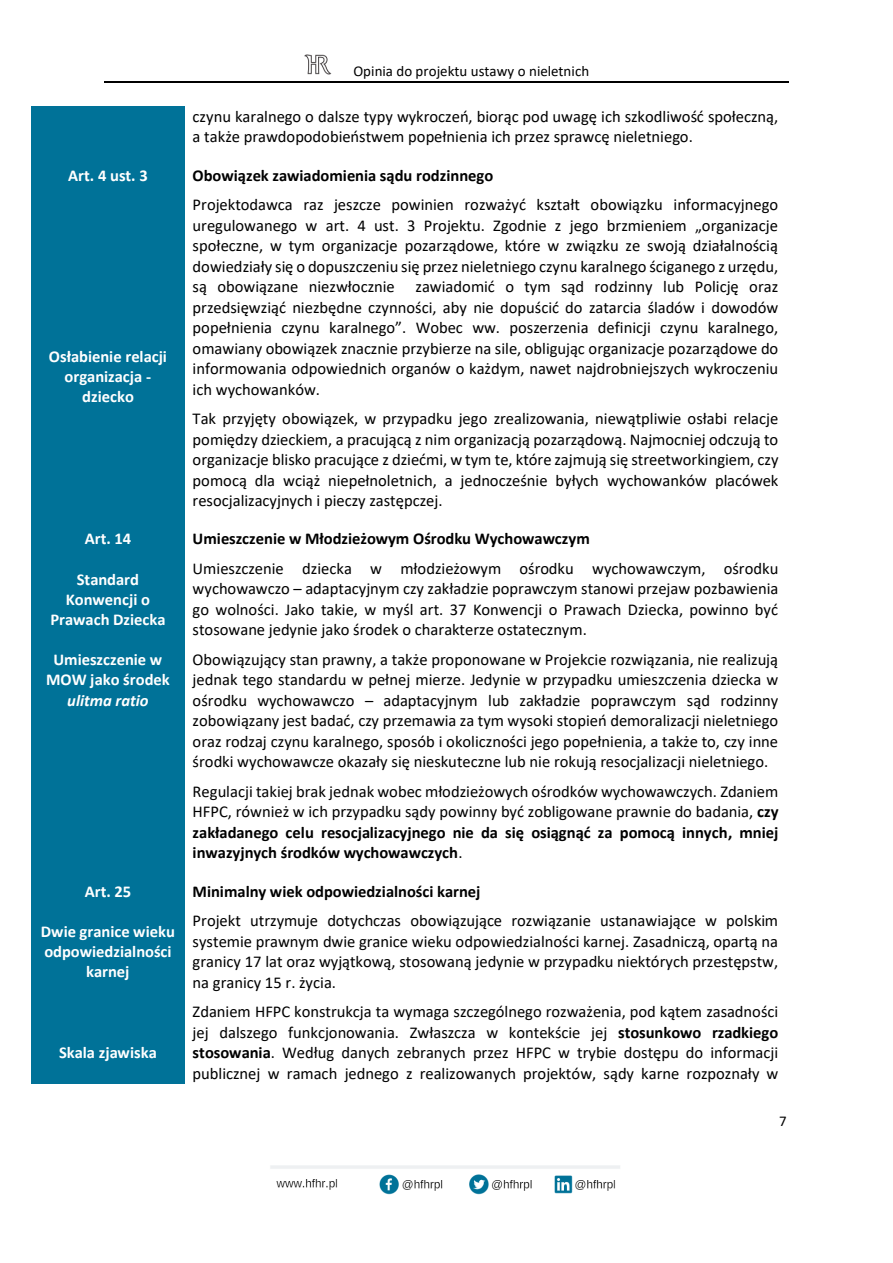
<style>
.page{position:relative;width:893px;height:1263px;background:#fff}
.page>*{position:absolute;margin:0;border:0;box-sizing:border-box;transform-origin:0 0}
.t1{font:16.5px/20.5px "Calibri";color:#000;text-align:justify}
.t2{font:700 16.5px/20.1px "Calibri";color:#fff;text-align:center}
.t3{font:700 16.5px "Calibri";letter-spacing:-.005em;color:#000}
.t4{font:15px "Calibri";color:#000}
.s1{font-style:italic}
.s2{font-weight:700}
</style>
<div class="page">
<hr style="left:104px;top:81px;width:685px;height:1px;background:#000">
<img style="left:304px;top:54px;width:28px;height:21px">
<img style="left:270px;top:1165px;width:350px;height:30px">
<div style="left:32px;top:106px;width:153px;height:50px;background:#007298"></div>
<div style="left:32px;top:156px;width:153px;height:364px;background:#007298"></div>
<div style="left:32px;top:520px;width:153px;height:352px;background:#007298"></div>
<div style="left:32px;top:872px;width:153px;height:211px;background:#007298"></div>
<p class="t2" style="left:68px;top:167px;width:81px">Art. 4 ust. 3</p>
<p class="t2" style="left:49px;top:348px;width:119px">Osłabienie relacji organizacja - dziecko</p>
<p class="t2" style="left:85px;top:530px;width:48px">Art. 14</p>
<p class="t2" style="left:50px;top:571px;width:117px">Standard<br>Konwencji o<br>Prawach Dziecka</p>
<p class="t2" style="left:46px;top:651px;width:125px">Umieszczenie w<br>MOW jako środek <span class="s1">ulitma ratio</span></p>
<p class="t2" style="left:85px;top:883px;width:48px">Art. 25</p>
<p class="t2" style="left:41px;top:923px;width:136px">Dwie granice wieku odpowiedzialności karnej</p>
<p class="t2" style="left:59px;top:1044px;width:99px">Skala zjawiska</p>
<p class="t4" style="left:353px;top:64px;width:237px">Opinia do projektu ustawy o nieletnich</p>
<p class="t1" style="left:193px;top:107px;width:587px">czynu karalnego o dalsze typy wykroczeń, biorąc pod uwagę ich szkodliwość społeczną, a także prawdopodobieństwem popełnienia ich przez sprawcę nieletniego.</p>
<p class="t3" style="left:193px;top:168px;width:302px">Obowiązek zawiadomienia sądu rodzinnego</p>
<p class="t1" style="left:193px;top:196px;width:587px">Projektodawca raz jeszcze powinien rozważyć kształt obowiązku informacyjnego uregulowanego w art. 4 ust. 3 Projektu. Zgodnie z jego brzmieniem „organizacje społeczne, w tym organizacje pozarządowe, które w związku ze swoją działalnością dowiedziały się o dopuszczeniu się przez nieletniego czynu karalnego ściganego z urzędu, są obowiązane niezwłocznie</p>
<p class="t1" style="left:193px;top:278px;width:587px;text-indent:223px">zawiadomić o tym sąd rodzinny lub Policję oraz przedsięwziąć niezbędne czynności, aby nie dopuścić do zatarcia śladów i dowodów popełnienia czynu karalnego”. Wobec ww. poszerzenia definicji czynu karalnego, omawiany obowiązek znacznie przybierze na sile, obligując organizacje pozarządowe do informowania odpowiednich organów o każdym, nawet najdrobniejszych wykroczeniu ich wychowanków.</p>
<p class="t1" style="left:193px;top:410px;width:587px">Tak przyjęty obowiązek, w przypadku jego zrealizowania, niewątpliwie osłabi relacje pomiędzy dzieckiem, a pracującą z nim organizacją pozarządową. Najmocniej odczują to organizacje blisko pracujące z dziećmi, w tym te, które zajmują się streetworkingiem, czy pomocą dla wciąż niepełnoletnich, a jednocześnie byłych wychowanków placówek resocjalizacyjnych i pieczy zastępczej.</p>
<p class="t3" style="left:193px;top:532px;width:399px">Umieszczenie w Młodzieżowym Ośrodku Wychowawczym</p>
<p class="t1" style="left:193px;top:560px;width:587px">Umieszczenie dziecka w młodzieżowym ośrodku wychowawczym, ośrodku wychowawczo – adaptacyjnym czy zakładzie poprawczym stanowi przejaw pozbawienia go wolności. Jako takie, w myśl art. 37 Konwencji o Prawach Dziecka, powinno być stosowane jedynie jako środek o charakterze ostatecznym.</p>
<p class="t1" style="left:193px;top:650px;width:587px">Obowiązujący stan prawny, a także proponowane w Projekcie rozwiązania, nie realizują jednak tego standardu w pełnej mierze. Jedynie w przypadku umieszczenia dziecka w ośrodku wychowawczo – adaptacyjnym lub zakładzie poprawczym sąd rodzinny zobowiązany jest badać, czy przemawia za tym wysoki stopień demoralizacji nieletniego oraz rodzaj czynu karalnego, sposób i okoliczności jego popełnienia, a także to, czy inne środki wychowawcze okazały się nieskuteczne lub nie rokują resocjalizacji nieletniego.</p>
<p class="t1" style="left:193px;top:782px;width:587px">Regulacji takiej brak jednak wobec młodzieżowych ośrodków wychowawczych. Zdaniem HFPC, również w ich przypadku sądy powinny być zobligowane prawnie do badania, <span class="s2">czy zakładanego celu resocjalizacyjnego nie da się osiągnąć za pomocą innych, mniej inwazyjnych środków wychowawczych</span>.</p>
<p class="t3" style="left:193px;top:884px;width:289px">Minimalny wiek odpowiedzialności karnej</p>
<p class="t1" style="left:193px;top:912px;width:587px">Projekt utrzymuje dotychczas obowiązujące rozwiązanie ustanawiające w polskim systemie prawnym dwie granice wieku odpowiedzialności karnej. Zasadniczą, opartą na granicy 17 lat oraz wyjątkową, stosowaną jedynie w przypadku niektórych przestępstw, na granicy 15 r. życia.</p>
<p class="t1" style="left:193px;top:1003px;width:587px">Zdaniem HFPC konstrukcja ta wymaga szczególnego rozważenia, pod kątem zasadności jej dalszego funkcjonowania. Zwłaszcza w kontekście jej <span class="s2">stosunkowo rzadkiego stosowania</span>. Według danych zebranych przez HFPC w trybie dostępu do informacji publicznej w ramach jednego z realizowanych projektów, sądy karne rozpoznały w</p>
<p class="t4" style="left:779px;top:1115px;width:9px">7</p>
</div>
